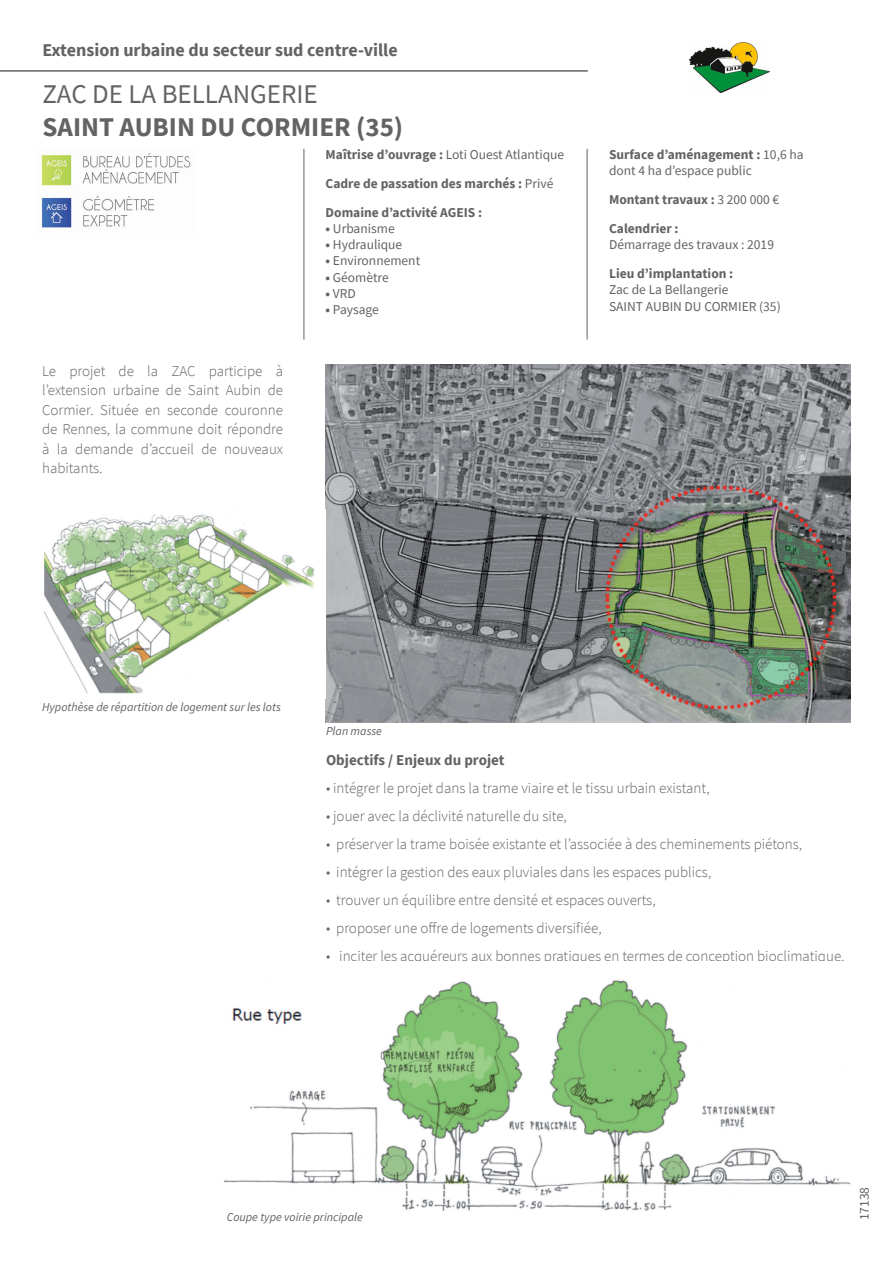
<style>
.page{position:relative;width:893px;height:1263px;background:#fff}
.page>*{position:absolute;margin:0;border:0;box-sizing:border-box;transform-origin:0 0}
.t1{font:700 27px/32.4px "Source Sans Pro";color:#616365}
.t2{font:700 18px "Source Sans Pro";color:#616365}
.t3{font:300 15px/19.5px "Source Sans Pro";color:#616365;text-align:justify}
.t4{font:700 15px "Source Sans Pro";color:#616365}
.t5{font:13.5px/16.2px "Source Sans Pro";color:#616365}
.t6{font:700 13.5px "Source Sans Pro";color:#616365}
.t7{font:italic 12px "Source Sans Pro";color:#616365}
.s1{font-weight:400}
.s2{font-weight:700}
</style>
<div class="page">
<img style="left:690px;top:43px;width:79px;height:50px">
<hr style="left:304px;top:149px;width:1px;height:191px;background:#616365">
<hr style="left:587px;top:149px;width:1px;height:191px;background:#616365">
<img style="left:326px;top:365px;width:524px;height:357px">
<img style="left:44px;top:514px;width:270px;height:180px">
<img style="left:224px;top:980px;width:627px;height:231px">
<img style="left:41px;top:153px;width:150px;height:75px">
<hr style="left:0;top:70px;width:588px;height:2px;background:#616365">
<p class="t2" style="left:43px;top:38px;width:357px">Extension urbaine du secteur sud centre-ville</p>
<p class="t1" style="left:43px;top:78px;width:362px"><span class="s1">ZAC DE LA BELLANGERIE<br></span>SAINT AUBIN DU CORMIER (35)</p>
<p class="t3" style="left:42px;top:361px;width:242px">Le projet de la ZAC participe à l’extension urbaine de Saint Aubin de Cormier. Située en seconde couronne de Rennes, la commune doit répondre à la demande d’accueil de nouveaux habitants.</p>
<p class="t5" style="left:326px;top:146px;width:240px"><span class="s2">Maîtrise d’ouvrage :</span> Loti Ouest Atlantique</p>
<p class="t6" style="left:326px;top:174px;width:229px">Cadre de passation des marchés : <span class="s1">Privé</span></p>
<p class="t6" style="left:326px;top:203px;width:158px">Domaine d’activité AGEIS :</p>
<p class="t5" style="left:326px;top:220px;width:71px"><span class="s2">•</span> Urbanisme</p>
<p class="t5" style="left:326px;top:237px;width:78px"><span class="s2">•</span> Hydraulique</p>
<p class="t5" style="left:326px;top:253px;width:96px"><span class="s2">•</span> Environnement</p>
<p class="t5" style="left:326px;top:269px;width:65px"><span class="s2">•</span> Géomètre</p>
<p class="t5" style="left:326px;top:285px;width:32px"><span class="s2">•</span> VRD</p>
<p class="t5" style="left:326px;top:301px;width:55px"><span class="s2">•</span> Paysage</p>
<p class="t5" style="left:609px;top:146px;width:196px"><span class="s2">Surface d’aménagement :</span> 10,6 ha dont 4 ha d’espace public</p>
<p class="t6" style="left:609px;top:190px;width:172px">Montant travaux : <span class="s1">3 200 000 €</span></p>
<p class="t5" style="left:609px;top:220px;width:166px"><span class="s2">Calendrier :<br></span>Démarrage des travaux : 2019</p>
<p class="t5" style="left:609px;top:266px;width:173px"><span class="s2">Lieu d’implantation :<br></span>Zac de La Bellangerie<br>SAINT AUBIN DU CORMIER (35)</p>
<p class="t7" style="left:42px;top:699px;width:240px">Hypothèse de répartition de logement sur les lots</p>
<p class="t7" style="left:326px;top:723px;width:58px">Plan masse</p>
<p class="t4" style="left:326px;top:750px;width:180px">Objectifs / Enjeux du projet</p>
<p class="t3" style="left:326px;top:778px;width:385px">• intégrer le projet dans la trame viaire et le tissu urbain existant,</p>
<p class="t3" style="left:326px;top:806px;width:242px">• jouer avec la déclivité naturelle du site,</p>
<p class="t3" style="left:326px;top:834px;width:478px">• préserver la trame boisée existante et l’associée à des cheminements piétons,</p>
<p class="t3" style="left:326px;top:862px;width:387px">• intégrer la gestion des eaux pluviales dans les espaces publics,</p>
<p class="t3" style="left:326px;top:890px;width:331px">• trouver un équilibre entre densité et espaces ouverts,</p>
<p class="t3" style="left:326px;top:918px;width:277px">• proposer une offre de logements diversifiée,</p>
<p class="t3" style="left:326px;top:946px;width:520px">• inciter les acquéreurs aux bonnes pratiques en termes de conception bioclimatique.</p>
<p class="t7" style="left:227px;top:1209px;width:138px">Coupe type voirie principale</p>
<p class="t5" style="left:856px;top:1220px;width:35px;rotate:-90deg">17138</p>
</div>
